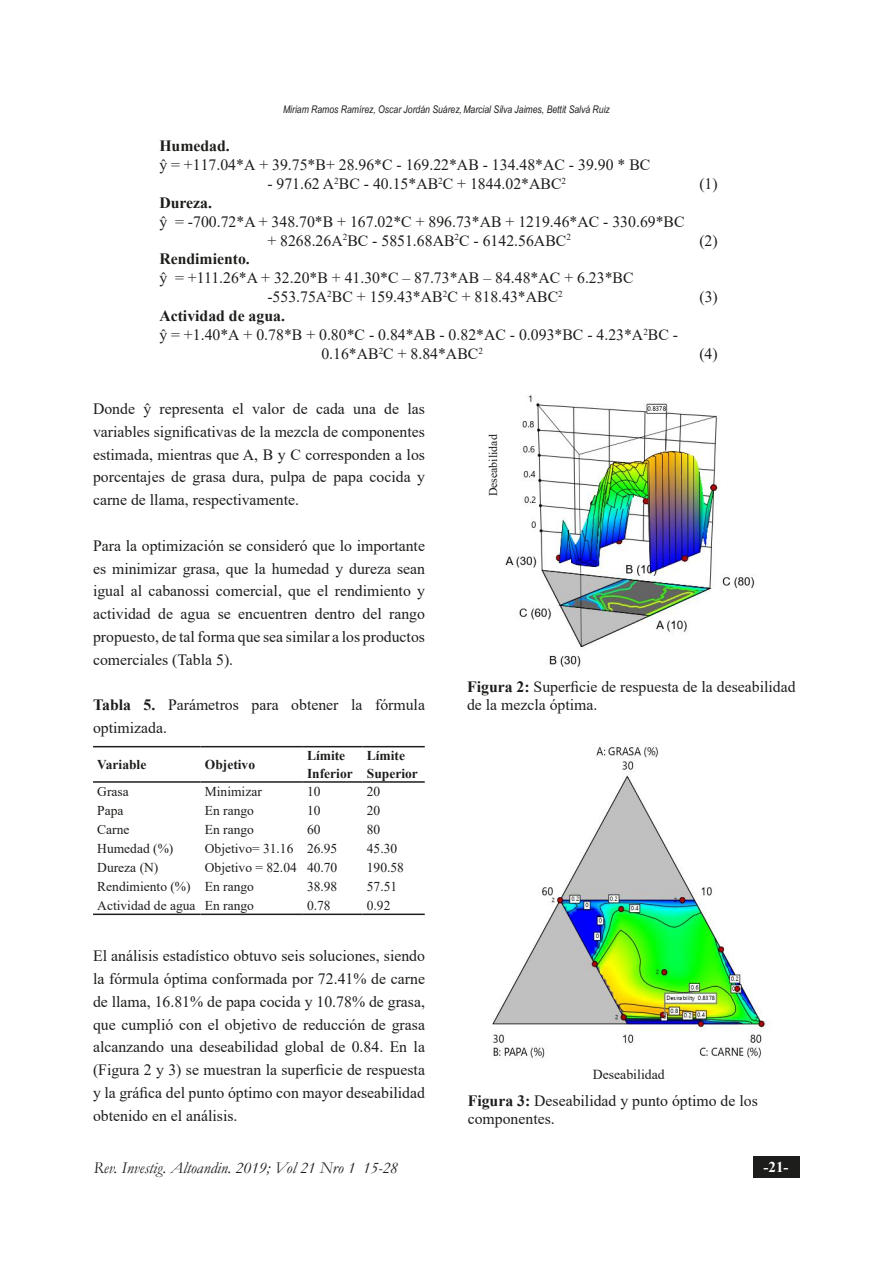
<style>
.page{position:relative;width:893px;height:1263px;background:#fff}
.page>*{position:absolute;margin:0;border:0;box-sizing:border-box;transform-origin:0 0}
.t1{font:italic 16.5px "Garamond";color:#1d1d1b}
.t2{font:15.75px/22.8px "Times New Roman";color:#1d1d1b;text-align:justify}
.t3{font:700 15.75px "Times New Roman";color:#1d1d1b}
.t4{font:700 15px "Times New Roman";color:#fff}
.t5{font:13.8px "Times New Roman";color:#1d1d1b}
.t6{font:13.5px "Times New Roman";color:#1d1d1b}
.t7{font:700 13.5px "Times New Roman";color:#1d1d1b}
.t8{font:11.85px "Times New Roman";color:#1d1d1b}
.t9{font:italic 10.5px "Arial Narrow";color:#1d1d1b}
.s1{font-weight:700}
</style>
<div class="page">
<div style="left:753px;top:1157px;width:46px;height:21px;background:#1d1d1b"></div>
<hr style="left:93px;top:913px;width:108px;height:2px;background:#1d1d1b">
<hr style="left:201px;top:913px;width:102px;height:2px;background:#1d1d1b">
<hr style="left:303px;top:913px;width:60px;height:2px;background:#1d1d1b">
<hr style="left:363px;top:913px;width:62px;height:2px;background:#1d1d1b">
<hr style="left:93px;top:746px;width:108px;height:1px;background:#1d1d1b">
<hr style="left:201px;top:746px;width:102px;height:1px;background:#1d1d1b">
<hr style="left:93px;top:781px;width:108px;height:2px;background:#1d1d1b">
<hr style="left:201px;top:781px;width:102px;height:2px;background:#1d1d1b">
<hr style="left:303px;top:746px;width:60px;height:1px;background:#1d1d1b">
<hr style="left:363px;top:746px;width:62px;height:1px;background:#1d1d1b">
<hr style="left:303px;top:781px;width:60px;height:2px;background:#1d1d1b">
<hr style="left:363px;top:781px;width:62px;height:2px;background:#1d1d1b">
<img style="left:505px;top:395px;width:250px;height:275px">
<img style="left:492px;top:744px;width:279px;height:315px">
<p class="t9" style="left:283px;top:102px;width:328px">Miriam Ramos Ramírez, Oscar Jordán Suárez,Marcial Silva Jaimes, Bettit Salvá Ruiz</p>
<p class="t3" style="left:159px;top:134px;width:72px">Humedad.</p>
<p class="t2" style="left:159px;top:153px;width:492px">ŷ = +117.04*A + 39.75*B+ 28.96*C - 169.22*AB - 134.48*AC - 39.90 * BC</p>
<p class="t2" style="left:267px;top:172px;width:300px">- 971.62 A<sup>2</sup>BC - 40.15*AB<sup>2</sup>C + 1844.02*ABC<sup>2</sup></p>
<p class="t2" style="left:699px;top:172px;width:20px">(1)</p>
<p class="t3" style="left:159px;top:191px;width:54px">Dureza.</p>
<p class="t2" style="left:159px;top:209px;width:527px">ŷ = -700.72*A + 348.70*B + 167.02*C + 896.73*AB + 1219.46*AC - 330.69*BC</p>
<p class="t2" style="left:267px;top:228px;width:305px">+ 8268.26A<sup>2</sup>BC - 5851.68AB<sup>2</sup>C - 6142.56ABC<sup>2</sup></p>
<p class="t2" style="left:699px;top:228px;width:20px">(2)</p>
<p class="t3" style="left:159px;top:248px;width:92px">Rendimiento.</p>
<p class="t2" style="left:159px;top:266px;width:476px">ŷ = +111.26*A + 32.20*B + 41.30*C – 87.73*AB – 84.48*AC + 6.23*BC</p>
<p class="t2" style="left:267px;top:285px;width:297px">-553.75A<sup>2</sup>BC + 159.43*AB<sup>2</sup>C + 818.43*ABC<sup>2</sup></p>
<p class="t2" style="left:699px;top:285px;width:20px">(3)</p>
<p class="t3" style="left:159px;top:304px;width:127px">Actividad de agua.</p>
<p class="t2" style="left:159px;top:323px;width:520px">ŷ = +1.40*A + 0.78*B + 0.80*C - 0.84*AB - 0.82*AC - 0.093*BC - 4.23*A<sup>2</sup>BC -</p>
<p class="t2" style="left:321px;top:342px;width:163px">0.16*AB<sup>2</sup>C + 8.84*ABC<sup>2</sup></p>
<p class="t2" style="left:699px;top:342px;width:20px">(4)</p>
<p class="t2" style="left:93px;top:397px;width:333px">Donde ŷ representa el valor de cada una de las variables significativas de la mezcla de componentes estimada, mientras que A, B y C corresponden a los porcentajes de grasa dura, pulpa de papa cocida y carne de llama, respectivamente.</p>
<p class="t2" style="left:93px;top:534px;width:333px">Para la optimización se consideró que lo importante es minimizar grasa, que la humedad y dureza sean igual al cabanossi comercial, que el rendimiento y actividad de agua se encuentren dentro del rango propuesto, de tal forma que sea similar a los productos comerciales (Tabla 5).</p>
<p class="t2" style="left:93px;top:693px;width:333px"><span class="s1">Tabla 5.</span> Parámetros para obtener la fórmula optimizada.</p>
<p class="t7" style="left:97px;top:755px;width:51px">Variable</p>
<p class="t7" style="left:205px;top:755px;width:52px">Objetivo</p>
<p class="t7" style="left:307px;top:746px;width:40px">Límite</p>
<p class="t7" style="left:367px;top:746px;width:40px">Límite</p>
<p class="t7" style="left:307px;top:763px;width:47px">Inferior</p>
<p class="t7" style="left:367px;top:763px;width:53px">Superior</p>
<p class="t6" style="left:97px;top:782px;width:33px">Grasa</p>
<p class="t6" style="left:205px;top:782px;width:58px">Minimizar</p>
<p class="t6" style="left:307px;top:782px;width:15px">10</p>
<p class="t6" style="left:367px;top:782px;width:15px">20</p>
<p class="t6" style="left:97px;top:801px;width:28px">Papa</p>
<p class="t6" style="left:205px;top:801px;width:51px">En rango</p>
<p class="t6" style="left:307px;top:801px;width:15px">10</p>
<p class="t6" style="left:367px;top:801px;width:15px">20</p>
<p class="t6" style="left:97px;top:820px;width:34px">Carne</p>
<p class="t6" style="left:205px;top:820px;width:51px">En rango</p>
<p class="t6" style="left:307px;top:820px;width:15px">60</p>
<p class="t6" style="left:367px;top:820px;width:15px">80</p>
<p class="t6" style="left:97px;top:839px;width:78px">Humedad (%)</p>
<p class="t6" style="left:205px;top:839px;width:90px">Objetivo= 31.16</p>
<p class="t6" style="left:307px;top:839px;width:32px">26.95</p>
<p class="t6" style="left:367px;top:839px;width:32px">45.30</p>
<p class="t6" style="left:97px;top:858px;width:63px">Dureza (N)</p>
<p class="t6" style="left:205px;top:858px;width:93px">Objetivo = 82.04</p>
<p class="t6" style="left:307px;top:858px;width:32px">40.70</p>
<p class="t6" style="left:367px;top:858px;width:39px">190.58</p>
<p class="t6" style="left:97px;top:876px;width:95px">Rendimiento (%)</p>
<p class="t6" style="left:205px;top:876px;width:51px">En rango</p>
<p class="t6" style="left:307px;top:876px;width:32px">38.98</p>
<p class="t6" style="left:367px;top:876px;width:32px">57.51</p>
<p class="t6" style="left:97px;top:895px;width:100px">Actividad de agua</p>
<p class="t6" style="left:205px;top:895px;width:51px">En rango</p>
<p class="t6" style="left:307px;top:895px;width:25px">0.78</p>
<p class="t6" style="left:367px;top:895px;width:25px">0.92</p>
<p class="t2" style="left:93px;top:944px;width:333px">El análisis estadístico obtuvo seis soluciones, siendo la fórmula óptima conformada por 72.41% de carne de llama, 16.81% de papa cocida y 10.78% de grasa, que cumplió con el objetivo de reducción de grasa alcanzando una deseabilidad global de 0.84. En la (Figura 2 y 3) se muestran la superficie de respuesta y la gráfica del punto óptimo con mayor deseabilidad obtenido en el análisis.</p>
<p class="t8" style="left:485px;top:496px;width:64px;rotate:-90deg">Deseabilidad</p>
<p class="t2" style="left:467px;top:677px;width:330px;line-height:18px"><span class="s1">Figura 2:</span> Superficie de respuesta de la deseabilidad de la mezcla óptima.</p>
<p class="t5" style="left:593px;top:1064px;width:73px">Deseabilidad</p>
<p class="t2" style="left:468px;top:1091px;width:292px;line-height:18px"><span class="s1">Figura 3:</span> Deseabilidad y punto óptimo de los componentes.</p>
<p class="t1" style="left:94px;top:1156px;width:306px">Rev. Investig. Altoandin. 2019; Vol 21 Nro 1 15-28</p>
<p class="t4" style="left:763px;top:1156px;width:26px">-21-</p>
</div>
